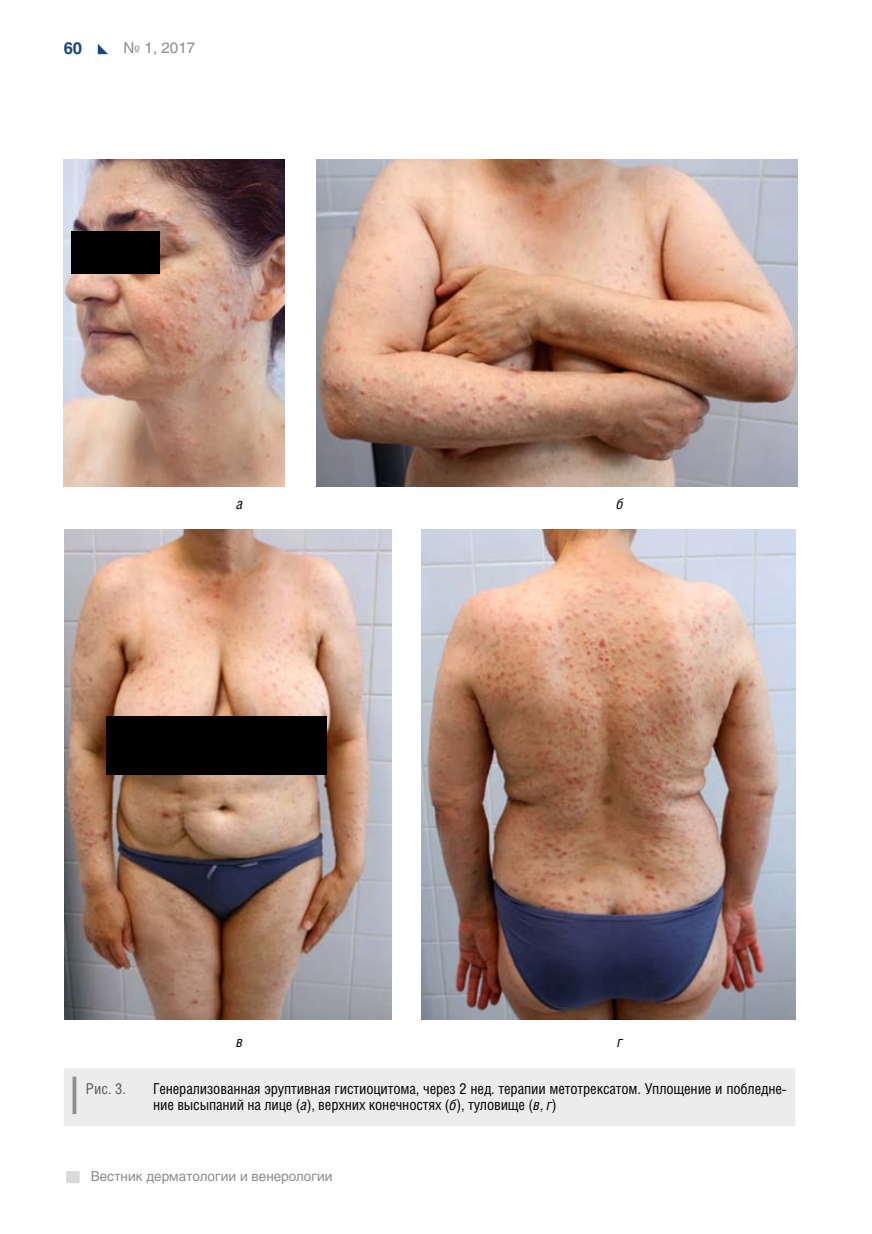
<style>
.page{position:relative;width:872px;height:1234px;background:#fff}
.page>*{position:absolute;margin:0;border:0;box-sizing:border-box;transform-origin:0 0}
.t1{font:700 16.5px "Helios";color:#164581}
.t2{font:15px/16.5px "Helios Cond";letter-spacing:-.01em;color:#000}
.t3{font:15px "Helios";color:#8d8d8d}
.t4{font:15px "Helios Cond";color:#5a5a59}
.t5{font:italic 15px "Helios Cond";color:#000}
.t6{font:13.5px "Helios";color:#8d8d8d}
.s1{font-style:italic}
</style>
<div class="page">
<div style="left:66px;top:1170px;width:14px;height:12px;background:#d8d9d9"></div>
<svg style="left:98px;top:44px;width:10px;height:10px"></svg>
<div style="left:64px;top:1068px;width:731px;height:57px;background:#ececec"></div>
<hr style="left:73px;top:1076px;width:3px;height:37px;background:#8d8d8d">
<img style="left:64px;top:159px;width:220px;height:327px">
<img style="left:317px;top:159px;width:480px;height:327px">
<img style="left:64px;top:529px;width:327px;height:489px">
<img style="left:421px;top:529px;width:374px;height:489px">
<div style="left:106px;top:716px;width:220px;height:58px;background:#000"></div>
<div style="left:71px;top:231px;width:88px;height:42px;background:#000"></div>
<p class="t1" style="left:64px;top:37px;width:20px">60</p>
<p class="t3" style="left:124px;top:38px;width:73px">№ 1, 2017</p>
<p class="t5" style="left:236px;top:494px;width:8px">а</p>
<p class="t5" style="left:236px;top:1031px;width:8px">в</p>
<p class="t5" style="left:616px;top:494px;width:9px">б</p>
<p class="t5" style="left:617px;top:1031px;width:7px">г</p>
<p class="t4" style="left:86px;top:1079px;width:42px">Рис. 3.</p>
<p class="t2" style="left:153px;top:1079px;width:635px">Генерализованная эруптивная гистиоцитома, через 2 нед. терапии метотрексатом. Уплощение и побледне&shy;ние высыпаний на лице (<span class="s1">а</span>), верхних конечностях (<span class="s1">б</span>), туловище (<span class="s1">в, г</span>)</p>
<p class="t6" style="left:91px;top:1167px;width:243px">Вестник дерматологии и венерологии</p>
</div>
